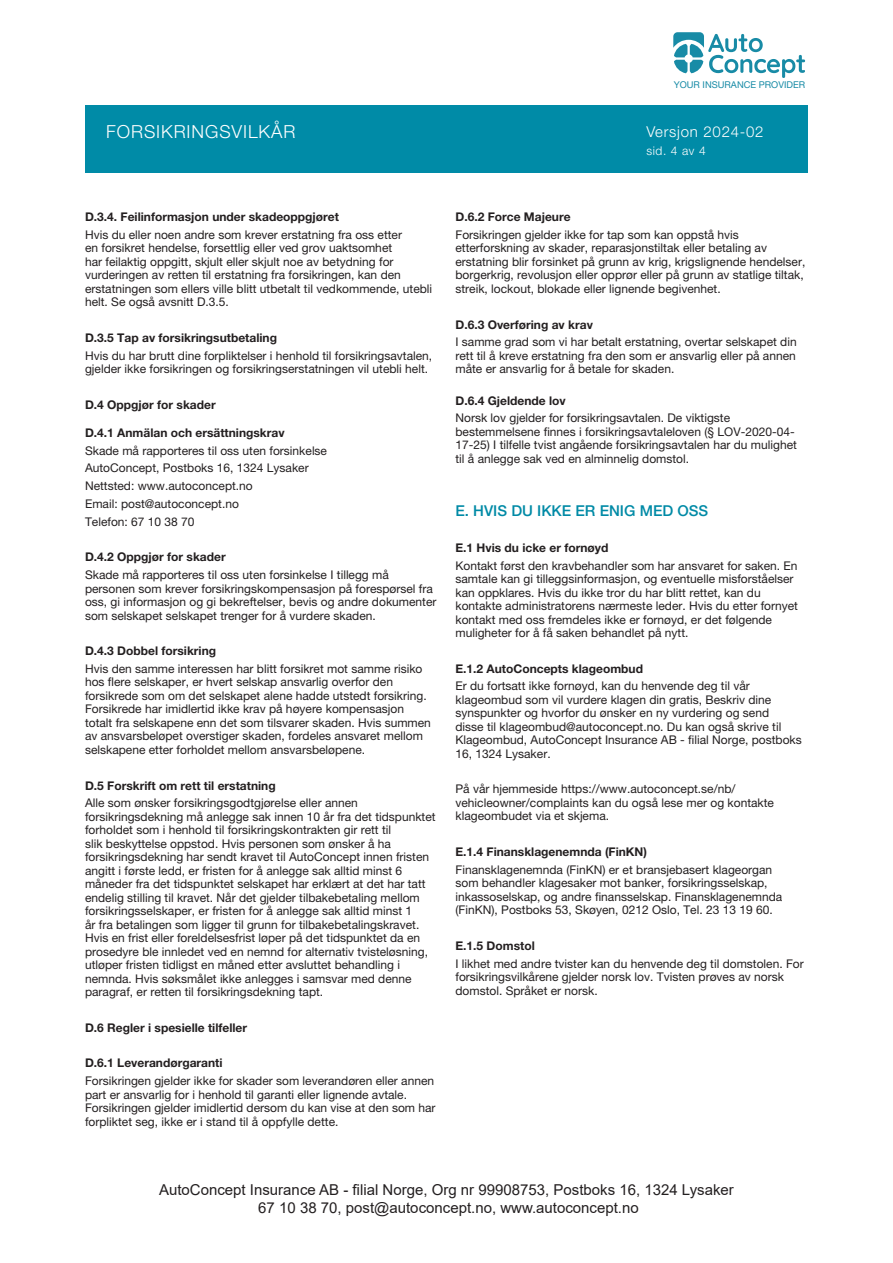
<style>
.page{position:relative;width:893px;height:1263px;background:#fff}
.page>*{position:absolute;margin:0;border:0;box-sizing:border-box;transform-origin:0 0}
.t1{font:300 18px "Helvetica Neue LT Pro";letter-spacing:.05em;color:#fff}
.t2{font:15px "Arial";color:#231f20}
.t3{font:500 15px "Helvetica Neue LT Pro";color:#008aa6}
.t4{font:300 15px "Helvetica Neue LT Pro";letter-spacing:.05em;color:#fff}
.t5{font:12px/13.5px "Helvetica Neue LT Pro";color:#231f20}
.t6{font:700 12px "Helvetica Neue LT Pro";color:#231f20}
.t7{font:300 12px "Helvetica Neue LT Pro";color:#fff}
.t8{font:9.3px "Helvetica Neue LT Pro";color:#188ba6}
</style>
<div class="page">
<div style="left:85px;top:106px;width:723px;height:67px;background:#008ba7"></div>
<svg style="left:673px;top:32px;width:132px;height:46px"></svg>
<p class="t8" style="left:674px;top:79px;width:133px">YOUR INSURANCE PROVIDER</p>
<p class="t1" style="left:106px;top:121px;width:191px">FORSIKRINGSVILKÅR</p>
<p class="t4" style="left:646px;top:122px;width:119px">Versjon 2024-02</p>
<p class="t7" style="left:646px;top:143px;width:61px">sid. 4 av 4</p>
<p class="t6" style="left:85px;top:209px;width:255px">D.3.4. Feilinformasjon under skadeoppgjøret</p>
<p class="t5" style="left:85px;top:228px;width:349px">Hvis du eller noen andre som krever erstatning fra oss etter<br>en forsikret hendelse, forsettlig eller ved grov uaktsomhet<br>har feilaktig oppgitt, skjult eller skjult noe av betydning for vurderingen av retten til erstatning fra forsikringen, kan den erstatningen som ellers ville blitt utbetalt til vedkommende, utebli helt. Se også avsnitt D.3.5.</p>
<p class="t6" style="left:85px;top:330px;width:193px">D.3.5 Tap av forsikringsutbetaling</p>
<p class="t5" style="left:85px;top:349px;width:349px">Hvis du har brutt dine forpliktelser i henhold til forsikringsavtalen, gjelder ikke forsikringen og forsikringserstatningen vil utebli helt.</p>
<p class="t6" style="left:85px;top:397px;width:132px">D.4 Oppgjør for skader</p>
<p class="t6" style="left:85px;top:425px;width:201px">D.4.1 Anmälan och ersättningskrav</p>
<p class="t5" style="left:85px;top:443px;width:244px">Skade må rapporteres til oss uten forsinkelse</p>
<p class="t5" style="left:85px;top:461px;width:225px">AutoConcept, Postboks 16, 1324 Lysaker</p>
<p class="t5" style="left:85px;top:479px;width:169px">Nettsted: www.autoconcept.no</p>
<p class="t5" style="left:85px;top:497px;width:155px">Email: post@autoconcept.no</p>
<p class="t5" style="left:85px;top:515px;width:111px">Telefon: 67 10 38 70</p>
<p class="t6" style="left:85px;top:550px;width:142px">D.4.2 Oppgjør for skader</p>
<p class="t5" style="left:85px;top:568px;width:353px">Skade må rapporteres til oss uten forsinkelse I tillegg må personen som krever forsikringskompensasjon på forespørsel fra oss, gi informasjon og gi bekreftelser, bevis og andre dokumenter som selskapet selskapet trenger for å vurdere skaden.</p>
<p class="t6" style="left:85px;top:643px;width:133px">D.4.3 Dobbel forsikring</p>
<p class="t5" style="left:85px;top:662px;width:347px">Hvis den samme interessen har blitt forsikret mot samme risiko hos flere selskaper, er hvert selskap ansvarlig overfor den forsikrede som om det selskapet alene hadde utstedt forsikring.<br>Forsikrede har imidlertid ikke krav på høyere kompensasjon totalt fra selskapene enn det som tilsvarer skaden. Hvis summen av ansvarsbeløpet overstiger skaden, fordeles ansvaret mellom selskapene etter forholdet mellom ansvarsbeløpene.</p>
<p class="t6" style="left:85px;top:778px;width:192px">D.5 Forskrift om rett til erstatning</p>
<p class="t5" style="left:85px;top:796px;width:352px">Alle som ønsker forsikringsgodtgjørelse eller annen forsikringsdekning må anlegge sak innen 10 år fra det tidspunktet forholdet som i henhold til forsikringskontrakten gir rett til<br>slik beskyttelse oppstod. Hvis personen som ønsker å ha forsikringsdekning har sendt kravet til AutoConcept innen fristen angitt i første ledd, er fristen for å anlegge sak alltid minst 6 måneder fra det tidspunktet selskapet har erklært at det har tatt endelig stilling til kravet. Når det gjelder tilbakebetaling mellom forsikringsselskaper, er fristen for å anlegge sak alltid minst 1<br>år fra betalingen som ligger til grunn for tilbakebetalingskravet.<br>Hvis en frist eller foreldelsesfrist løper på det tidspunktet da en prosedyre ble innledet ved en nemnd for alternativ tvisteløsning, utløper fristen tidligst en måned etter avsluttet behandling i nemnda. Hvis søksmålet ikke anlegges i samsvar med denne paragraf, er retten til forsikringsdekning tapt.</p>
<p class="t6" style="left:85px;top:1020px;width:164px">D.6 Regler i spesielle tilfeller</p>
<p class="t6" style="left:85px;top:1056px;width:139px">D.6.1 Leverandørgaranti</p>
<p class="t5" style="left:85px;top:1074px;width:352px">Forsikringen gjelder ikke for skader som leverandøren eller annen part er ansvarlig for i henhold til garanti eller lignende avtale.<br>Forsikringen gjelder imidlertid dersom du kan vise at den som har forpliktet seg, ikke er i stand til å oppfylle dette.</p>
<p class="t6" style="left:455px;top:209px;width:117px">D.6.2 Force Majeure</p>
<p class="t5" style="left:455px;top:228px;width:351px">Forsikringen gjelder ikke for tap som kan oppstå hvis etterforskning av skader, reparasjonstiltak eller betaling av erstatning blir forsinket på grunn av krig, krigslignende hendelser, borgerkrig, revolusjon eller opprør eller på grunn av statlige tiltak, streik, lockout, blokade eller lignende begivenhet.</p>
<p class="t6" style="left:455px;top:317px;width:139px">D.6.3 Overføring av krav</p>
<p class="t5" style="left:455px;top:335px;width:343px;text-align:justify">I samme grad som vi har betalt erstatning, overtar selskapet din rett til å kreve erstatning fra den som er ansvarlig eller på annen måte er ansvarlig for å betale for skaden.</p>
<p class="t6" style="left:455px;top:393px;width:112px">D.6.4 Gjeldende lov</p>
<p class="t5" style="left:455px;top:411px;width:343px">Norsk lov gjelder for forsikringsavtalen. De viktigste bestemmelsene finnes i forsikringsavtaleloven (§ LOV-2020-04- 17-25) I tilfelle tvist angående forsikringsavtalen har du mulighet til å anlegge sak ved en alminnelig domstol.</p>
<p class="t3" style="left:455px;top:502px;width:254px">E. HVIS DU IKKE ER ENIG MED OSS</p>
<p class="t6" style="left:455px;top:540px;width:154px">E.1 Hvis du icke er fornøyd</p>
<p class="t5" style="left:455px;top:558px;width:344px">Kontakt først den kravbehandler som har ansvaret for saken. En samtale kan gi tilleggsinformasjon, og eventuelle misforståelser kan oppklares. Hvis du ikke tror du har blitt rettet, kan du kontakte administratorens nærmeste leder. Hvis du etter fornyet kontakt med oss fremdeles ikke er fornøyd, er det følgende muligheter for å få saken behandlet på nytt.</p>
<p class="t6" style="left:455px;top:661px;width:189px">E.1.2 AutoConcepts klageombud</p>
<p class="t5" style="left:455px;top:679px;width:348px">Er du fortsatt ikke fornøyd, kan du henvende deg til vår klageombud som vil vurdere klagen din gratis, Beskriv dine synspunkter og hvorfor du ønsker en ny vurdering og send<br>disse til klageombud@autoconcept.no. Du kan også skrive til Klageombud, AutoConcept Insurance AB - filial Norge, postboks 16, 1324 Lysaker.</p>
<p class="t5" style="left:455px;top:782px;width:320px">På vår hjemmeside https://www.autoconcept.se/nb/ vehicleowner/complaints kan du også lese mer og kontakte klageombudet via et skjema.</p>
<p class="t6" style="left:455px;top:844px;width:193px">E.1.4 Finansklagenemnda (FinKN)</p>
<p class="t5" style="left:455px;top:862px;width:328px">Finansklagenemnda (FinKN) er et bransjebasert klageorgan som behandler klagesaker mot banker, forsikringsselskap, inkassoselskap, og andre finansselskap. Finansklagenemnda (FinKN), Postboks 53, Skøyen, 0212 Oslo, Tel. 23 13 19 60.</p>
<p class="t6" style="left:455px;top:938px;width:81px">E.1.5 Domstol</p>
<p class="t5" style="left:455px;top:956px;width:350px">I likhet med andre tvister kan du henvende deg til domstolen. For forsikringsvilkårene gjelder norsk lov. Tvisten prøves av norsk domstol. Språket er norsk.</p>
<p class="t2" style="left:159px;top:1180px;width:576px">AutoConcept Insurance AB - filial Norge, Org nr 99908753, Postboks 16, 1324 Lysaker</p>
<p class="t2" style="left:258px;top:1198px;width:382px">67 10 38 70, post@autoconcept.no, www.autoconcept.no</p>
</div>
